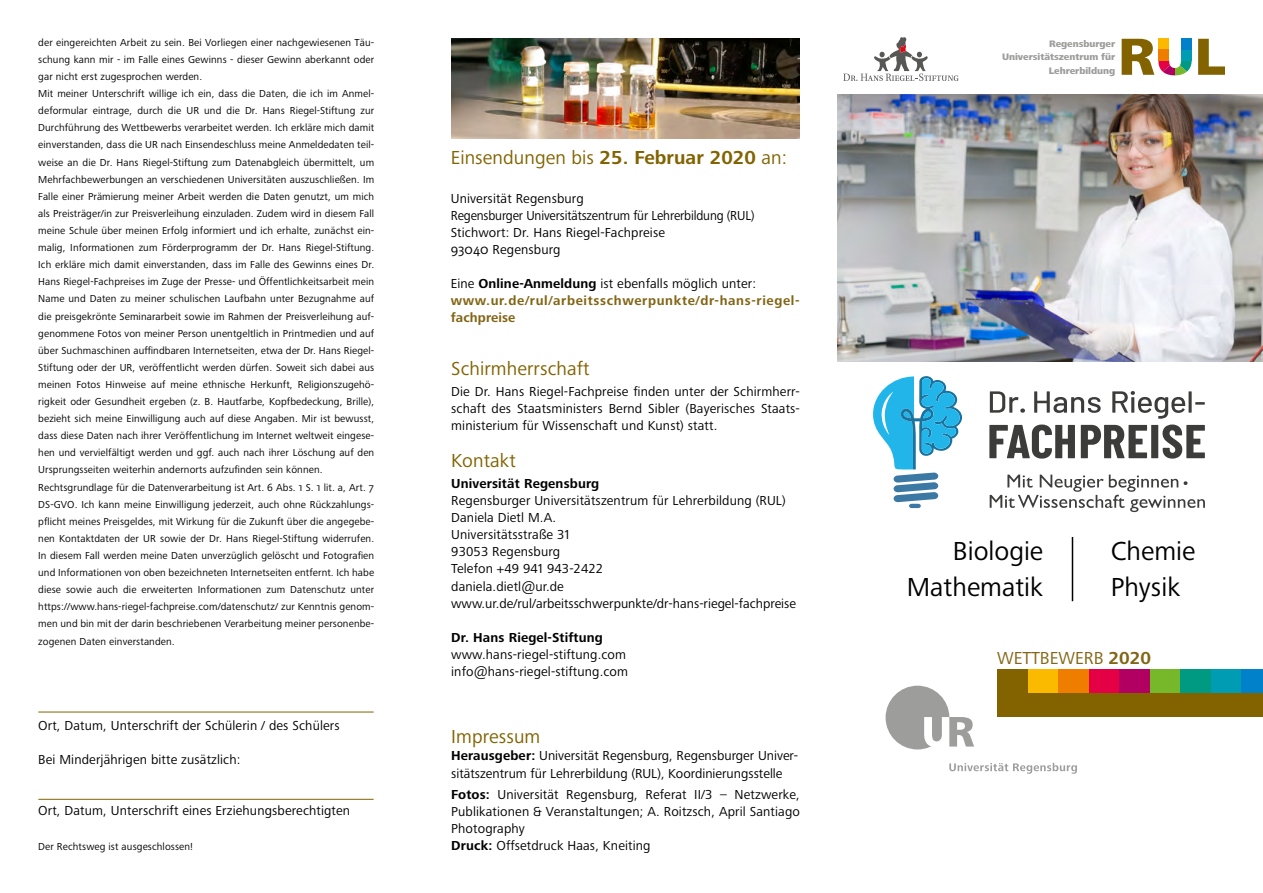
<style>
.page{position:relative;width:1263px;height:893px;background:#fff}
.page>*{position:absolute;margin:0;border:0;box-sizing:border-box;transform-origin:0 0}
.t1{font:800 54px "Frutiger Next LTW1 G";color:#826300}
.t2{font:27px/36px "Frutiger Next LTW1 G";color:#000;text-align:right}
.t3{font:19.5px "Frutiger Next LTW1 G";letter-spacing:.005em;color:#826300}
.t4{font:18px "Frutiger Next LTW1 G";color:#826515}
.t5{font:13.5px/17.1px "Frutiger Next LTW1 G";letter-spacing:.01em;color:#000}
.t6{font:700 13.5px/17.1px "Frutiger Next LTW1 G";letter-spacing:.045em;color:#826515}
.t7{font:700 13.5px "Frutiger Next LTW1 G";letter-spacing:.01em;color:#000}
.t8{font:10.5px/17.1px "Frutiger Next LTW1 G";letter-spacing:.01em;color:#000}
.t9{font:800 9.75px/13.5px "Frutiger Next LTW1 G";letter-spacing:-.005em;color:#9d9d9c;text-align:right}
.s1{font-weight:700}
.s2{font-weight:400;color:#000}
.s3{color:#000}
</style>
<div class="page">
<hr style="left:39px;top:799px;width:334px;height:1px;background:#826300">
<hr style="left:39px;top:712px;width:334px;height:1px;background:#826300">
<img style="left:838px;top:94px;width:425px;height:268px">
<svg style="left:843px;top:37px;width:116px;height:44px"></svg>
<div style="left:997px;top:670px;width:266px;height:46px;background:#826300"></div>
<div style="left:1028px;top:670px;width:30px;height:23px;background:#fbba00"></div>
<div style="left:1058px;top:670px;width:31px;height:23px;background:#ef7d00"></div>
<div style="left:1089px;top:670px;width:30px;height:23px;background:#e50046"></div>
<div style="left:1119px;top:670px;width:31px;height:23px;background:#b10061"></div>
<div style="left:1150px;top:670px;width:30px;height:23px;background:#76b82a"></div>
<div style="left:1180px;top:670px;width:31px;height:23px;background:#009982"></div>
<div style="left:1211px;top:670px;width:31px;height:23px;background:#009cb4"></div>
<div style="left:1242px;top:670px;width:21px;height:23px;background:#0081c9"></div>
<svg style="left:949px;top:763px;width:128px;height:11px"></svg>
<div style="left:885px;top:686px;width:64px;height:63px;background:#9d9d9c;border-radius:50%"></div>
<svg style="left:924px;top:717px;width:50px;height:30px"></svg>
<hr style="left:1072px;top:537px;width:1px;height:64px;background:#000">
<div style="left:1158px;top:39px;width:11px;height:11px;background:#fbba00"></div>
<div style="left:1158px;top:50px;width:11px;height:11px;background:#ef7d00"></div>
<svg style="left:1158px;top:61px;width:33px;height:14px"></svg>
<div style="left:1181px;top:50px;width:10px;height:11px;background:#009cb4"></div>
<div style="left:1181px;top:39px;width:10px;height:11px;background:#0081c9"></div>
<svg style="left:990px;top:391px;width:35px;height:22px"></svg>
<svg style="left:1034px;top:391px;width:67px;height:22px"></svg>
<svg style="left:1112px;top:391px;width:93px;height:28px"></svg>
<svg style="left:989px;top:425px;width:86px;height:34px"></svg>
<svg style="left:1081px;top:425px;width:124px;height:34px"></svg>
<svg style="left:873px;top:376px;width:89px;height:132px"></svg>
<svg style="left:990px;top:475px;width:215px;height:37px"></svg>
<img style="left:451px;top:38px;width:348px;height:100px">
<p class="t8" style="left:38px;top:34px;width:337px">der eingereichten Arbeit zu sein. Bei Vorliegen einer nachgewiesenen Täu&shy;schung kann mir - im Falle eines Gewinns - dieser Gewinn aberkannt oder gar nicht erst zugesprochen werden.<br>Mit meiner Unterschrift willige ich ein, dass die Daten, die ich im Anmel&shy;deformular eintrage, durch die UR und die Dr. Hans Riegel-Stiftung zur Durchführung des Wettbewerbs verarbeitet werden. Ich erkläre mich damit einverstanden, dass die UR nach Einsendeschluss meine Anmeldedaten teil&shy;weise an die Dr. Hans Riegel-Stiftung zum Datenabgleich übermittelt, um Mehrfachbewerbungen an verschiedenen Universitäten auszuschließen. Im Falle einer Prämierung meiner Arbeit werden die Daten genutzt, um mich als Preisträger/in zur Preisverleihung einzuladen. Zudem wird in diesem Fall meine Schule über meinen Erfolg informiert und ich erhalte, zunächst ein&shy;malig, Informationen zum Förderprogramm der Dr. Hans Riegel-Stiftung.<br>Ich erkläre mich damit einverstanden, dass im Falle des Gewinns eines Dr.<br>Hans Riegel-Fachpreises im Zuge der Presse- und Öffentlichkeitsarbeit mein Name und Daten zu meiner schulischen Laufbahn unter Bezugnahme auf die preisgekrönte Seminararbeit sowie im Rahmen der Preisverleihung auf&shy;genommene Fotos von meiner Person unentgeltlich in Printmedien und auf über Suchmaschinen auffindbaren Internetseiten, etwa der Dr. Hans Riegel-Stiftung oder der UR, veröffentlicht werden dürfen. Soweit sich dabei aus meinen Fotos Hinweise auf meine ethnische Herkunft, Religionszugehö&shy;rigkeit oder Gesundheit ergeben (z. B. Hautfarbe, Kopfbedeckung, Brille), bezieht sich meine Einwilligung auch auf diese Angaben. Mir ist bewusst, dass diese Daten nach ihrer Veröffentlichung im Internet weltweit eingese&shy;hen und vervielfältigt werden und ggf. auch nach ihrer Löschung auf den Ursprungsseiten weiterhin andernorts aufzufinden sein können.<br>Rechtsgrundlage für die Datenverarbeitung ist Art. 6 Abs. 1 S. 1 lit. a, Art. 7<br>DS-GVO. Ich kann meine Einwilligung jederzeit, auch ohne Rückzahlungs&shy;pflicht meines Preisgeldes, mit Wirkung für die Zukunft über die angegebe&shy;nen Kontaktdaten der UR sowie der Dr. Hans Riegel-Stiftung widerrufen.<br>In diesem Fall werden meine Daten unverzüglich gelöscht und Fotografien und Informationen von oben bezeichneten Internetseiten entfernt. Ich habe diese sowie auch die erweiterten Informationen zum Datenschutz unter https://www.hans-riegel-fachpreise.com/datenschutz/ zur Kenntnis genom&shy;men und bin mit der darin beschriebenen Verarbeitung meiner personenbe&shy;zogenen Daten einverstanden.</p>
<p class="t5" style="left:38px;top:717px;width:303px">Ort, Datum, Unterschrift der Schülerin / des Schülers</p>
<p class="t5" style="left:38px;top:751px;width:204px">Bei Minderjährigen bitte zusätzlich:</p>
<p class="t5" style="left:38px;top:803px;width:313px">Ort, Datum, Unterschrift eines Erziehungsberechtigten</p>
<p class="t8" style="left:38px;top:838px;width:156px">Der Rechtsweg ist ausgeschlossen!</p>
<h3 class="t3" style="left:451px;top:147px;width:338px">Einsendungen bis <span class="s1">25. Februar 2020</span> an:</h3>
<p class="t5" style="left:451px;top:190px;width:305px">Universität Regensburg<br>Regensburger Universitätszentrum für Lehrerbildung (RUL)<br>Stichwort: Dr. Hans Riegel-Fachpreise<br>93040 Regensburg</p>
<p class="t6" style="left:451px;top:275px;width:350px"><span class="s2">Eine</span> <span class="s3">Online-Anmeldung</span> <span class="s2">ist ebenfalls möglich unter: </span>www.ur.de/rul/arbeitsschwerpunkte/dr-hans-riegel&shy;fachpreise</p>
<h3 class="t3" style="left:451px;top:357px;width:140px">Schirmherrschaft</h3>
<p class="t5" style="left:451px;top:383px;width:350px;text-align:justify">Die Dr. Hans Riegel-Fachpreise finden unter der Schirmherr&shy;schaft des Staatsministers Bernd Sibler (Bayerisches Staats&shy;ministerium für Wissenschaft und Kunst) statt.</p>
<h3 class="t3" style="left:451px;top:449px;width:66px">Kontakt</h3>
<p class="t7" style="left:451px;top:476px;width:149px">Universität Regensburg</p>
<p class="t5" style="left:451px;top:492px;width:346px">Regensburger Universitätszentrum für Lehrerbildung (RUL)<br>Daniela Dietl M.A.<br>Universitätsstraße 31<br>93053 Regensburg<br>Telefon +49 941 943-2422<br>daniela.dietl@ur.de www.ur.de/rul/arbeitsschwerpunkte/dr-hans-riegel-fachpreise</p>
<p class="t7" style="left:451px;top:630px;width:153px">Dr. Hans Riegel-Stiftung</p>
<p class="t5" style="left:451px;top:646px;width:178px">www.hans-riegel-stiftung.com info@hans-riegel-stiftung.com</p>
<h3 class="t3" style="left:451px;top:726px;width:91px">Impressum</h3>
<p class="t5" style="left:451px;top:748px;width:348px"><span class="s1">Herausgeber:</span> Universität Regensburg, Regensburger Univer&shy;sitätszentrum für Lehrerbildung (RUL), Koordinierungsstelle</p>
<p class="t5" style="left:451px;top:786px;width:350px"><span class="s1">Fotos:</span> Universität Regensburg, Referat II/3 – Netzwerke, Publikationen &amp; Veranstaltungen; A. Roitzsch, April Santiago Photography<br><span class="s1">Druck:</span> Offsetdruck Haas, Kneiting</p>
<h1 class="t1" style="left:1118px;top:26px;width:109px">R L</h1>
<p class="t9" style="left:1002px;top:37px;width:115px">Regensburger<br>Universitätszentrum für<br>Lehrerbildung</p>
<h2 class="t2" style="left:907px;top:533px;width:138px">Biologie<br>Mathematik</h2>
<h2 class="t2" style="left:1111px;top:533px;width:86px;text-align:left">Chemie<br>Physik</h2>
<h3 class="t4" style="left:997px;top:647px;width:155px">WETTBEWERB <span class="s1">2020</span></h3>
</div>
